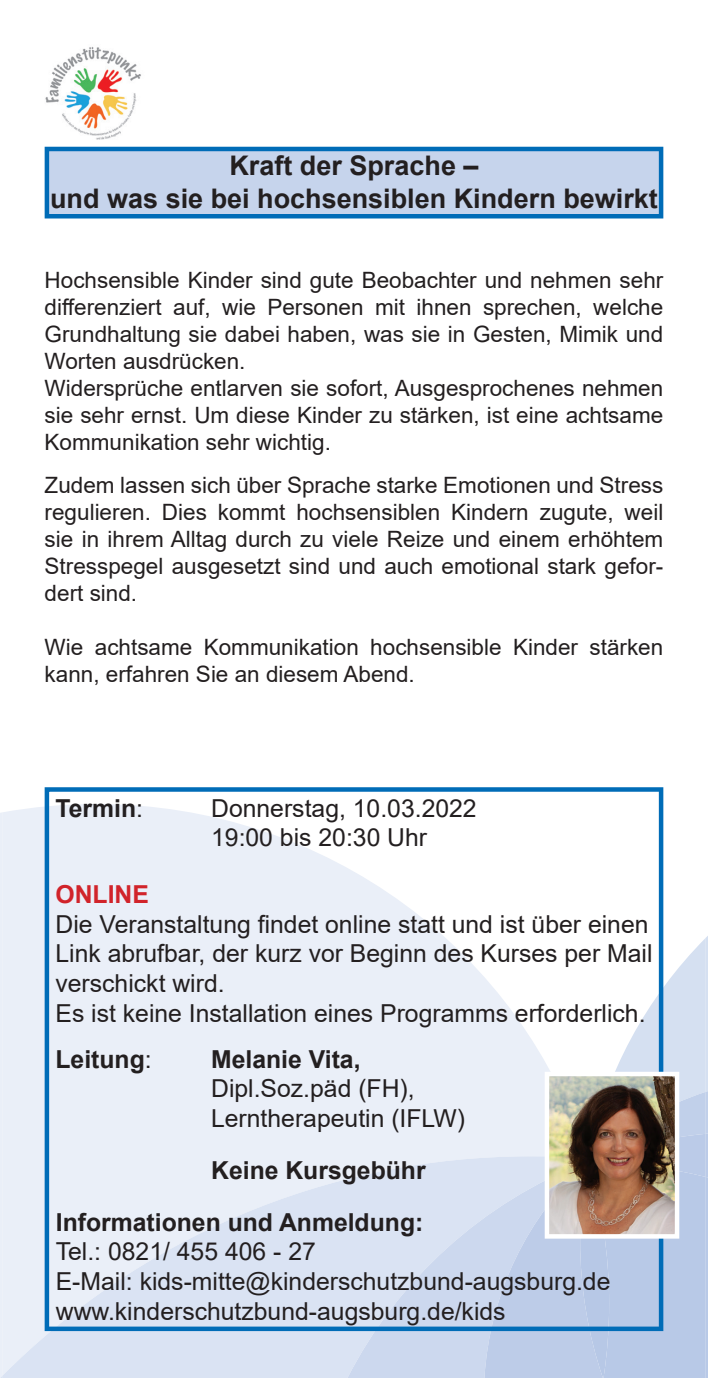
<style>
.page{position:relative;width:708px;height:1378px;background:#fff}
.page>*{position:absolute;margin:0;border:0;box-sizing:border-box;transform-origin:0 0}
.t1{font:700 27px/32.4px "Arial";color:#231f20;text-align:center}
.t2{font:24.75px/29.7px "Arial";color:#231f20}
.t3{font:700 24.75px "Arial";color:#231f20}
.t4{font:700 24.75px "Arial";color:#d1232a}
.t5{font:22.5px/27px "Arial";color:#231f20}
.s1{font-weight:400}
</style>
<div class="page">
<img style="left:45px;top:47px;width:96px;height:93px">
<div style="left:2px;top:804px;width:43px;height:352px;background:#eaeff8"></div>
<svg style="left:2px;top:1156px;width:345px;height:222px;background:#dfe6f4"></svg>
<svg style="left:0;top:812px;width:2px;height:566px"></svg>
<svg style="left:347px;top:1331px;width:137px;height:47px;background:#cdd8ee"></svg>
<svg style="left:45px;top:787px;width:618px;height:544px;fill:#eaeff8"></svg>
<svg style="left:45px;top:147px;width:618px;height:71px;background:#acc6e5"></svg>
<svg style="left:484px;top:935px;width:224px;height:443px"></svg>
<p class="t1" style="left:50px;top:150px;width:609px">Kraft der Sprache –<br>und was sie bei hochsensiblen Kindern bewirkt</p>
<p class="t5" style="left:45px;top:266px;width:620px">Hochsensible Kinder sind gute Beobachter und nehmen sehr differenziert auf, wie Personen mit ihnen sprechen, welche Grundhaltung sie dabei haben, was sie in Gesten, Mimik und Worten ausdrücken.<br>Widersprüche entlarven sie sofort, Ausgesprochenes nehmen sie sehr ernst. Um diese Kinder zu stärken, ist eine achtsame Kommunikation sehr wichtig.</p>
<p class="t5" style="left:45px;top:471px;width:620px;text-align:justify">Zudem lassen sich über Sprache starke Emotionen und Stress regulieren. Dies kommt hochsensiblen Kindern zugute, weil sie in ihrem Alltag durch zu viele Reize und einem erhöhtem Stresspegel ausgesetzt sind und auch emotional stark gefor&shy;dert sind.</p>
<p class="t5" style="left:45px;top:633px;width:620px">Wie achtsame Kommunikation hochsensible Kinder stärken kann, erfahren Sie an diesem Abend.</p>
<p class="t3" style="left:56px;top:790px;width:89px">Termin<span class="s1">:</span></p>
<p class="t2" style="left:211px;top:793px;width:267px">Donnerstag, 10.03.2022<br>19:00 bis 20:30 Uhr</p>
<p class="t4" style="left:56px;top:877px;width:95px">ONLINE</p>
<p class="t2" style="left:56px;top:909px;width:599px">Die Veranstaltung findet online statt und ist über einen Link abrufbar, der kurz vor Beginn des Kurses per Mail verschickt wird.<br>Es ist keine Installation eines Programms erforderlich.</p>
<p class="t3" style="left:56px;top:1041px;width:98px">Leitung<span class="s1">:</span></p>
<p class="t3" style="left:211px;top:1041px;width:151px">Melanie Vita,</p>
<p class="t2" style="left:211px;top:1073px;width:256px">Dipl.Soz.päd (FH),<br>Lerntherapeutin (IFLW)</p>
<p class="t3" style="left:211px;top:1153px;width:216px">Keine Kursgebühr</p>
<p class="t3" style="left:56px;top:1204px;width:369px">Informationen und Anmeldung:</p>
<p class="t2" style="left:56px;top:1236px;width:556px">Tel.: 0821/ 455 406 - 27<br>E-Mail: kids-mitte@kinderschutzbund-augsburg.de www.kinderschutzbund-augsburg.de/kids</p>
</div>
